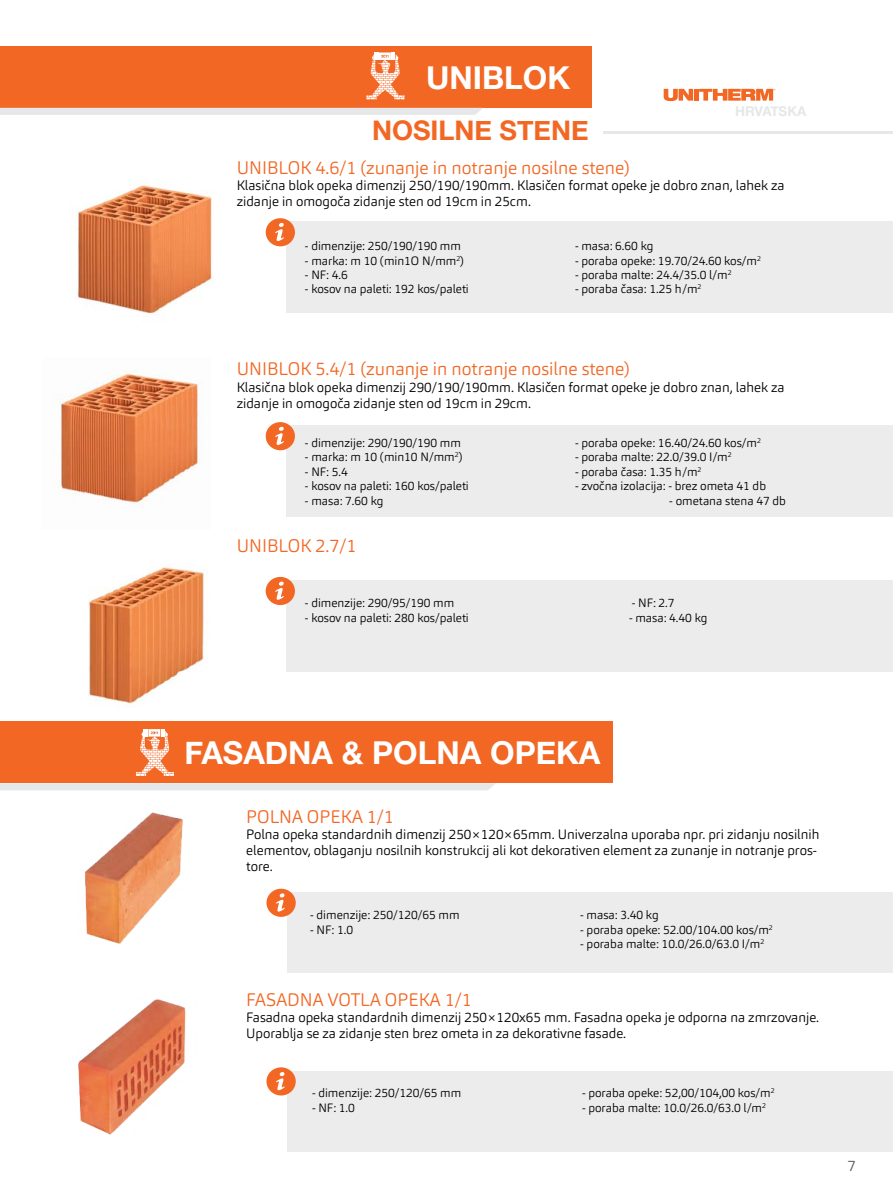
<style>
.page{position:relative;width:893px;height:1191px;background:#fff}
.page>*{position:absolute;margin:0;border:0;box-sizing:border-box;transform-origin:0 0}
.t1{font:700 31.5px "Helvetica Neue";color:#fff}
.t2{font:700 27px "Helvetica Neue";color:#f26724}
.t3{font:300 18px "Carnas";color:#f26724}
.t4{font:300 15px "Carnas";color:#58595b}
.t5{font:300 13.5px/16.2px "Carnas";color:#000}
.t6{font:700 13.5px "Helvetica Neue";color:#e6e7e8}
.t7{font:300 12px "Carnas";color:#000}
</style>
<div class="page">
<img style="left:88px;top:564px;width:120px;height:140px">
<div style="left:287px;top:221px;width:606px;height:92px;background:#ececed"></div>
<svg style="left:266px;top:218px;width:29px;height:28px"></svg>
<div style="left:288px;top:892px;width:605px;height:80px;background:#ececed"></div>
<svg style="left:266px;top:888px;width:30px;height:29px"></svg>
<div style="left:288px;top:1070px;width:605px;height:81px;background:#ececed"></div>
<svg style="left:266px;top:1067px;width:30px;height:28px"></svg>
<div style="left:287px;top:580px;width:606px;height:91px;background:#ececed"></div>
<svg style="left:266px;top:577px;width:29px;height:28px"></svg>
<div style="left:287px;top:425px;width:606px;height:92px;background:#ececed"></div>
<svg style="left:266px;top:422px;width:29px;height:28px"></svg>
<img style="left:77px;top:185px;width:137px;height:129px">
<img style="left:54px;top:372px;width:144px;height:132px">
<div style="left:0;top:46px;width:591px;height:62px;background:#f26724"></div>
<hr style="left:694px;top:89px;width:4px;height:12px;background:#f26724">
<svg style="left:664px;top:89px;width:29px;height:12px"></svg>
<svg style="left:699px;top:89px;width:76px;height:12px"></svg>
<hr style="left:604px;top:131px;width:289px;height:3px;background:#e6e7e8">
<svg style="left:366px;top:52px;width:38px;height:47px"></svg>
<div style="left:0;top:721px;width:612px;height:62px;background:#f26724"></div>
<svg style="left:136px;top:729px;width:38px;height:47px"></svg>
<div style="left:0;top:108px;width:482px;height:7px;background:#e6e7e8"></div>
<div style="left:0;top:783px;width:495px;height:7px;background:#e6e7e8"></div>
<img style="left:78px;top:999px;width:108px;height:135px">
<img style="left:85px;top:812px;width:98px;height:132px">
<h1 class="t1" style="left:426px;top:58px;width:146px">UNIBLOK</h1>
<h2 class="t2" style="left:372px;top:114px;width:218px">NOSILNE STENE</h2>
<p class="t6" style="left:735px;top:103px;width:73px">HRVATSKA</p>
<h3 class="t3" style="left:237px;top:156px;width:395px">UNIBLOK 4.6/1 (zunanje in notranje nosilne stene)</h3>
<p class="t5" style="left:237px;top:177px;width:549px">Klasična blok opeka dimenzij 250/190/190mm. Klasičen format opeke je dobro znan, lahek za zidanje in omogoča zidanje sten od 19cm in 25cm.</p>
<p class="t7" style="left:305px;top:238px;width:158px">- dimenzije: 250/190/190 mm</p>
<p class="t7" style="left:575px;top:238px;width:80px">- masa: 6.60 kg</p>
<p class="t7" style="left:305px;top:253px;width:161px">- marka: m 10 (min1O N/mm<sup>2</sup>)</p>
<p class="t7" style="left:575px;top:253px;width:187px">- poraba opeke: 19.70/24.60 kos/m<sup>2</sup></p>
<p class="t7" style="left:305px;top:267px;width:44px">- NF: 4.6</p>
<p class="t7" style="left:575px;top:267px;width:158px">- poraba malte: 24.4/35.0 l/m<sup>2</sup></p>
<p class="t7" style="left:305px;top:282px;width:165px">- kosov na paleti: 192 kos/paleti</p>
<p class="t7" style="left:575px;top:282px;width:128px">- poraba časa: 1.25 h/m<sup>2</sup></p>
<h3 class="t3" style="left:237px;top:358px;width:395px">UNIBLOK 5.4/1 (zunanje in notranje nosilne stene)</h3>
<p class="t5" style="left:237px;top:379px;width:549px">Klasična blok opeka dimenzij 290/190/190mm. Klasičen format opeke je dobro znan, lahek za zidanje in omogoča zidanje sten od 19cm in 29cm.</p>
<p class="t7" style="left:305px;top:435px;width:158px">- dimenzije: 290/190/190 mm</p>
<p class="t7" style="left:575px;top:435px;width:187px">- poraba opeke: 16.40/24.60 kos/m<sup>2</sup></p>
<p class="t7" style="left:305px;top:449px;width:159px">- marka: m 10 (min10 N/mm<sup>2</sup>)</p>
<p class="t7" style="left:575px;top:449px;width:158px">- poraba malte: 22.0/39.0 I/m<sup>2</sup></p>
<p class="t7" style="left:305px;top:464px;width:44px">- NF: 5.4</p>
<p class="t7" style="left:575px;top:464px;width:128px">- poraba časa: 1.35 h/m<sup>2</sup></p>
<p class="t7" style="left:305px;top:478px;width:165px">- kosov na paleti: 160 kos/paleti</p>
<p class="t7" style="left:575px;top:478px;width:193px">- zvočna izolacija: - brez ometa 41 db</p>
<p class="t7" style="left:305px;top:493px;width:80px">- masa: 7.60 kg</p>
<p class="t7" style="left:669px;top:493px;width:118px">- ometana stena 47 db</p>
<h3 class="t3" style="left:237px;top:534px;width:121px">UNIBLOK 2.7/1</h3>
<p class="t7" style="left:305px;top:595px;width:151px">- dimenzije: 290/95/190 mm</p>
<p class="t7" style="left:632px;top:595px;width:44px">- NF: 2.7</p>
<p class="t7" style="left:305px;top:610px;width:165px">- kosov na paleti: 280 kos/paleti</p>
<p class="t7" style="left:629px;top:610px;width:80px">- masa: 4.40 kg</p>
<h1 class="t1" style="left:184px;top:733px;width:418px">FASADNA &amp; POLNA OPEKA</h1>
<h3 class="t3" style="left:246px;top:805px;width:149px">POLNA OPEKA 1/1</h3>
<p class="t5" style="left:246px;top:826px;width:575px">Polna opeka standardnih dimenzij 250×120×65mm. Univerzalna uporaba npr. pri zidanju nosilnih elementov, oblaganju nosilnih konstrukcij ali kot dekorativen element za zunanje in notranje pros&shy;tore.</p>
<p class="t7" style="left:310px;top:907px;width:151px">- dimenzije: 250/120/65 mm</p>
<p class="t7" style="left:580px;top:907px;width:80px">- masa: 3.40 kg</p>
<p class="t7" style="left:310px;top:921px;width:44px">- NF: 1.0</p>
<p class="t7" style="left:580px;top:921px;width:194px">- poraba opeke: 52.00/104.00 kos/m<sup>2</sup></p>
<p class="t7" style="left:580px;top:936px;width:186px">- poraba malte: 10.0/26.0/63.0 I/m<sup>2</sup></p>
<h3 class="t3" style="left:246px;top:988px;width:227px">FASADNA VOTLA OPEKA 1/1</h3>
<p class="t5" style="left:246px;top:1009px;width:574px">Fasadna opeka standardnih dimenzij 250×120x65 mm. Fasadna opeka je odporna na zmrzovanje.<br>Uporablja se za zidanje sten brez ometa in za dekorativne fasade.</p>
<p class="t7" style="left:312px;top:1085px;width:151px">- dimenzije: 250/120/65 mm</p>
<p class="t7" style="left:582px;top:1085px;width:194px">- poraba opeke: 52,00/104,00 kos/m<sup>2</sup></p>
<p class="t7" style="left:312px;top:1099px;width:44px">- NF: 1.0</p>
<p class="t7" style="left:582px;top:1099px;width:185px">- poraba malte: 10.0/26.0/63.0 l/m<sup>2</sup></p>
<p class="t4" style="left:847px;top:1156px;width:10px">7</p>
</div>
